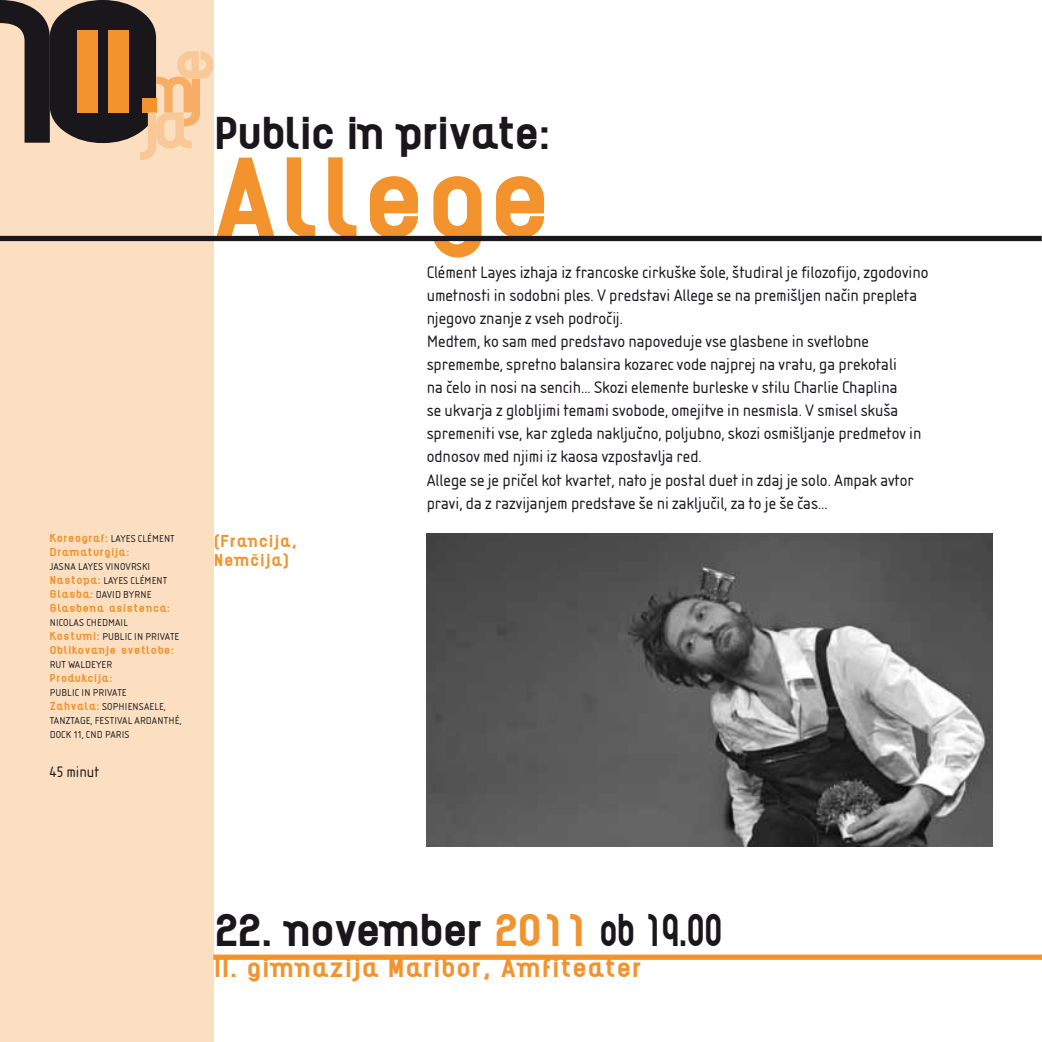
<style>
.page{position:relative;width:1042px;height:1042px;background:#fff}
.page>*{position:absolute;margin:0;border:0;box-sizing:border-box;transform-origin:0 0}
.t1{font:105px "XA Ikelso Bisbold";color:#f2932e}
.t2{font:42px "XA Ikelso Bisbold";letter-spacing:-.08em;color:#1a171c}
.t3{font:24.5px "XA Ikelso Bisbold";letter-spacing:-.015em;color:#f2932e}
.t4{font:17.5px/23.1px "Isonorm DOT";color:#1a171c}
.t5{font:15.75px/18.9px "XA Ikelso Bisbold";letter-spacing:-.005em;color:#f2932e}
.t6{font:15.75px "Isonorm DOT";color:#1a171c}
.t7{font:10.5px/14px "Isonorm DOT";letter-spacing:.015em;color:#1a171c}
.t8{font:10.5px "XA Ikelso Bisbold";color:#f2932e}
.s1{font-family:"XA Ikelso Bisbold";color:#f2932e}
.s2{font-family:"Isonorm DOT";color:#1a171c}
.s3{color:#f2932e}
</style>
<div class="page">
<div style="left:0;top:0;width:213px;height:1042px;background:#fbdfc0"></div>
<div style="left:213px;top:954px;width:829px;height:6px;background:#f2932e"></div>
<div style="left:0;top:236px;width:1041px;height:5px;background:#1a171c"></div>
<img style="left:427px;top:533px;width:565px;height:313px">
<svg style="left:0;top:0;width:213px;height:160px"></svg>
<p class="t7" style="left:50px;top:532px;width:109px"><span class="s1">Koreograf:</span> Layes Clément</p>
<p class="t8" style="left:50px;top:546px;width:81px">Dramaturgija:</p>
<p class="t7" style="left:50px;top:560px;width:11px">Jasna</p>
<p class="t7" style="left:50px;top:560px;width:102px;text-indent:28px">Layes Vin ovrski<br><span class="s1">Nastopa:</span> Layes Clément</p>
<p class="t8" style="left:50px;top:588px;width:58px">Glasba: <span class="s2">David</span></p>
<p class="t7" style="left:123px;top:588px;width:18px">Byrne</p>
<p class="t8" style="left:50px;top:602px;width:122px">Glasbena asistenca:</p>
<p class="t7" style="left:50px;top:616px;width:48px">Nicolas Chedmail</p>
<p class="t8" style="left:50px;top:630px;width:59px">Kostumi: <span class="s2">public</span></p>
<p class="t7" style="left:134px;top:630px;width:17px">in private</p>
<p class="t8" style="left:50px;top:644px;width:126px">Oblikovanje svetlobe:</p>
<p class="t7" style="left:50px;top:658px;width:32px">Rut Walde</p>
<p class="t7" style="left:96px;top:658px;width:12px">yer</p>
<p class="t8" style="left:50px;top:672px;width:64px">Produkcija:</p>
<p class="t7" style="left:50px;top:686px;width:6px">public</p>
<p class="t7" style="left:50px;top:686px;width:70px;text-indent:32px">in private<br><span class="s1">Zahvala:</span> Sophiensaele</p>
<p class="t7" style="left:164px;top:700px;width:3px">,</p>
<p class="t7" style="left:50px;top:714px;width:11px">Tanztage</p>
<p class="t7" style="left:91px;top:714px;width:15px">, Festival</p>
<p class="t7" style="left:135px;top:714px;width:12px">Ardanth</p>
<p class="t7" style="left:175px;top:714px;width:8px">é,</p>
<p class="t7" style="left:50px;top:728px;width:67px">Dock 11, CND Paris</p>
<p class="t6" style="left:50px;top:763px;width:51px">45 minut</p>
<h2 class="t2" style="left:213px;top:110px;width:339px">Public in private:</h2>
<h1 class="t1" style="left:208px;top:141px;width:347px">Allege</h1>
<p class="t5" style="left:213px;top:531px;width:85px">(Francija,<br>Nemčija)</p>
<p class="t4" style="left:427px;top:261px;width:503px">Clément Layes izhaja iz francoske cirkuške šole, študiral je filozofijo, zgodovino umetnosti in sodobni ples. V predstavi Allege se na premišljen način prepleta njegovo znanje z vseh področij.<br>Medtem, ko sam med predstavo napoveduje vse glasbene in svetlobne spremembe, spretno balansira kozarec vode najprej na vratu, ga prekotali<br>na čelo in nosi na sencih... Skozi elemente burleske v stilu Charlie Chaplina<br>se ukvarja z globljimi temami svobode, omejitve in nesmisla. V smisel skuša spremeniti vse, kar zgleda naključno, poljubno, skozi osmišljanje predmetov in odnosov med njimi iz kaosa vzpostavlja red.<br>Allege se je pričel kot kvartet, nato je postal duet in zdaj je solo. Ampak avtor pravi, da z razvijanjem predstave še ni zaključil, za to je še čas…</p>
<h2 class="t2" style="left:213px;top:906px;width:511px">22. november <span class="s3">2011</span> ob 19.00</h2>
<h3 class="t3" style="left:213px;top:954px;width:431px">II. gimnazija Maribor, Amfiteater</h3>
</div>
